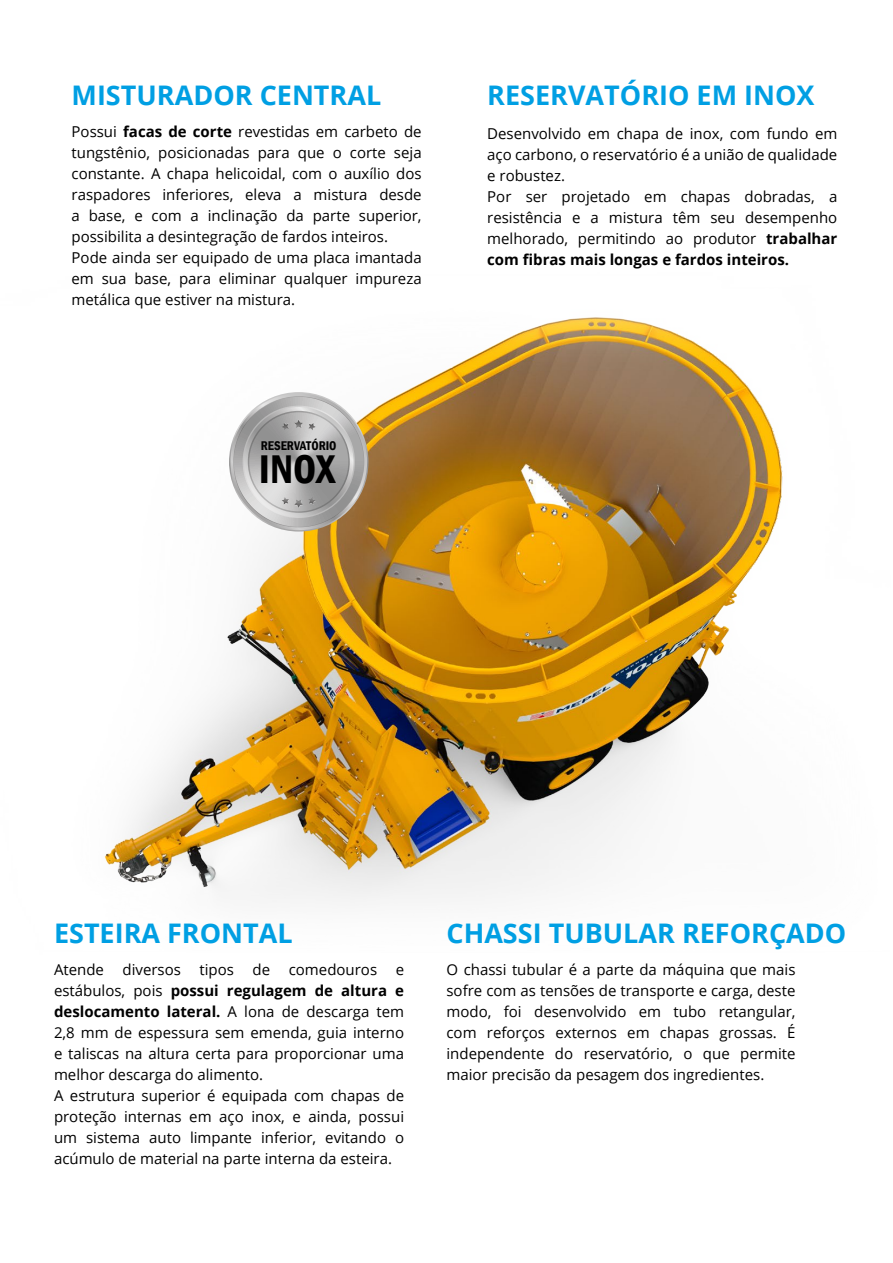
<style>
.page{position:relative;width:893px;height:1263px;background:#fff}
.page>*{position:absolute;margin:0;border:0;box-sizing:border-box;transform-origin:0 0}
.t1{font:600 condensed 41.25px "Franklin Gothic";color:#000}
.t2{font:700 27px "Open Sans";color:#009fe3}
.Paragraph_Style_1{font:15px/21px "Open Sans";color:#000;text-align:justify}
.t3{font:600 condensed 13.05px "Franklin Gothic";color:#000}
.s1{font-weight:700}
</style>
<div class="page">
<img style="left:104px;top:317px;width:679px;height:587px">
<svg style="left:230px;top:393px;width:137px;height:137px"></svg>
<svg style="left:233px;top:396px;width:131px;height:131px"></svg>
<svg style="left:234px;top:397px;width:121px;height:130px;background:#b9b8b6"></svg>
<p class="t2" style="left:72px;top:76px;width:311px">MISTURADOR CENTRAL</p>
<p class="Paragraph_Style_1" style="left:72px;top:121px;width:352px">Possui <span class="s1">facas de corte</span> revestidas em carbeto de tungstênio, posicionadas para que o corte seja constante. A chapa helicoidal, com o auxílio dos raspadores inferiores, eleva a mistura desde a base, e com a inclinação da parte superior, possibilita a desintegração de fardos inteiros.</p>
<p class="Paragraph_Style_1" style="left:72px;top:247px;width:352px">Pode ainda ser equipado de uma placa imantada em sua base, para eliminar qualquer impureza metálica que estiver na mistura.</p>
<p class="t3" style="left:261px;top:437px;width:77px">RESERVATÓRIO</p>
<p class="t1" style="left:259px;top:441px;width:78px">INOX</p>
<p class="t2" style="left:487px;top:76px;width:329px">RESERVATÓRIO EM INOX</p>
<p class="Paragraph_Style_1" style="left:487px;top:122px;width:352px">Desenvolvido em chapa de inox, com fundo em aço carbono, o reservatório é a união de qualidade e robustez.</p>
<p class="Paragraph_Style_1" style="left:487px;top:185px;width:352px">Por ser projetado em chapas dobradas, a resistência e a mistura têm seu desempenho melhorado, permitindo ao produtor <span class="s1">trabalhar com fibras mais longas e fardos inteiros.</span></p>
<p class="t2" style="left:54px;top:914px;width:240px">ESTEIRA FRONTAL</p>
<p class="Paragraph_Style_1" style="left:54px;top:958px;width:352px">Atende diversos tipos de comedouros e estábulos, pois <span class="s1">possui regulagem de altura e deslocamento lateral.</span> A lona de descarga tem 2,8 mm de espessura sem emenda, guia interno e taliscas na altura certa para proporcionar uma melhor descarga do alimento.</p>
<p class="Paragraph_Style_1" style="left:54px;top:1084px;width:352px">A estrutura superior é equipada com chapas de proteção internas em aço inox, e ainda, possui um sistema auto limpante inferior, evitando o acúmulo de material na parte interna da esteira.</p>
<p class="t2" style="left:446px;top:914px;width:401px">CHASSI TUBULAR REFORÇADO</p>
<p class="Paragraph_Style_1" style="left:446px;top:958px;width:350px">O chassi tubular é a parte da máquina que mais sofre com as tensões de transporte e carga, deste modo, foi desenvolvido em tubo retangular, com reforços externos em chapas grossas. É independente do reservatório, o que permite maior precisão da pesagem dos ingredientes.</p>
</div>
